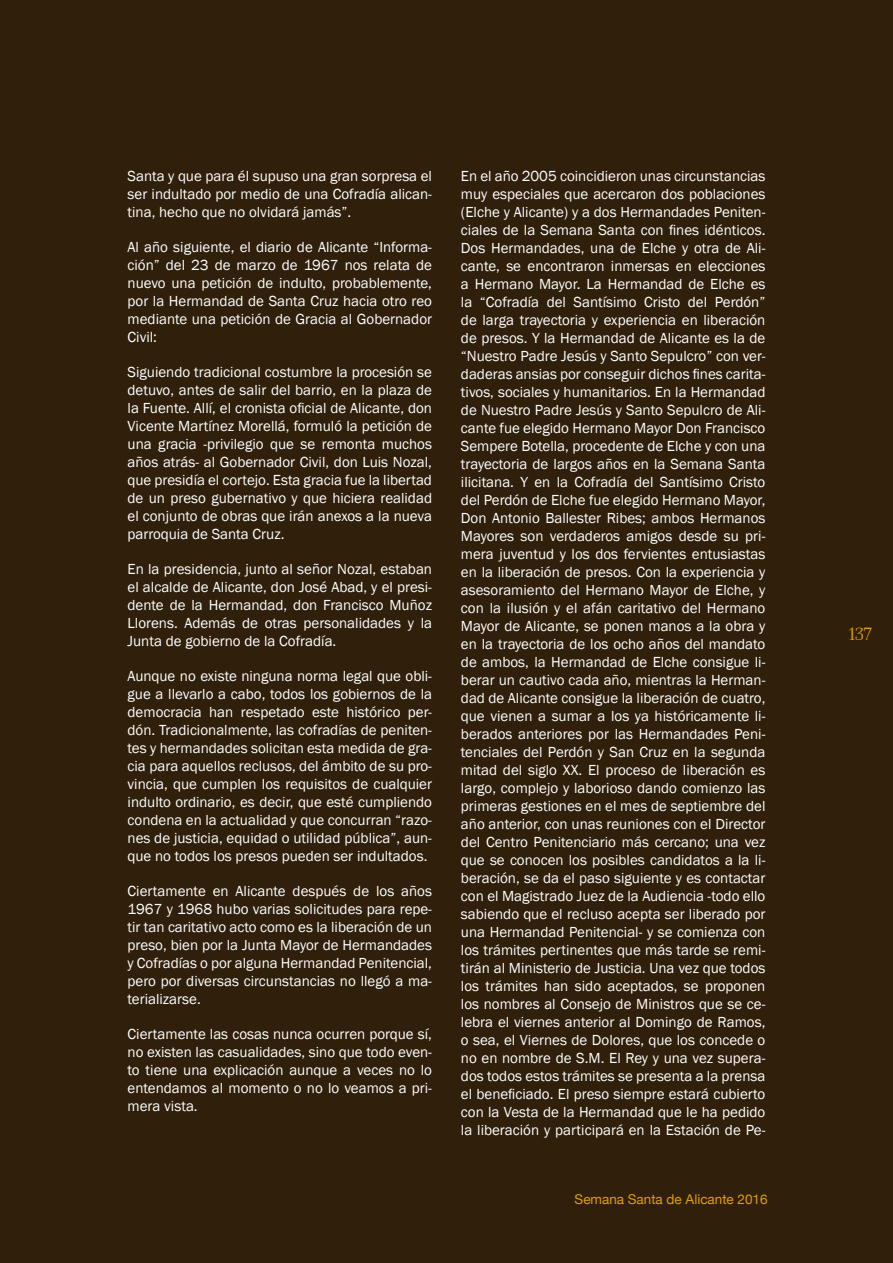
<style>
.page{position:relative;width:893px;height:1263px;background:#30200b}
.page>*{position:absolute;margin:0;border:0;box-sizing:border-box;transform-origin:0 0}
.t1{font:18px "Bodonitown";color:#df9e00}
.t2{font:15px/18px "Franklin Gothic";color:#fff;text-align:justify}
.t3{font:13.5px "Helvetica Neue";color:#df9e00}
</style>
<div class="page">
<p class="t2" style="left:128px;top:167px;width:306px">Santa y que para él supuso una gran sorpresa el ser indultado por medio de una Cofradía alican&shy;tina, hecho que no olvidará jamás”.</p>
<p class="t2" style="left:128px;top:238px;width:306px">Al año siguiente, el diario de Alicante “Informa&shy;ción” del 23 de marzo de 1967 nos relata de nuevo una petición de indulto, probablemente, por la Hermandad de Santa Cruz hacia otro reo mediante una petición de Gracia al Gobernador Civil:</p>
<p class="t2" style="left:128px;top:363px;width:306px">Siguiendo tradicional costumbre la procesión se detuvo, antes de salir del barrio, en la plaza de la Fuente. Allí, el cronista oficial de Alicante, don Vicente Martínez Morellá, formuló la petición de una gracia -privilegio que se remonta muchos años atrás- al Gobernador Civil, don Luis Nozal, que presidía el cortejo. Esta gracia fue la libertad de un preso gubernativo y que hiciera realidad el conjunto de obras que irán anexos a la nueva parroquia de Santa Cruz.</p>
<p class="t2" style="left:128px;top:560px;width:306px">En la presidencia, junto al señor Nozal, estaban el alcalde de Alicante, don José Abad, y el presi&shy;dente de la Hermandad, don Francisco Muñoz Llorens. Además de otras personalidades y la Junta de gobierno de la Cofradía.</p>
<p class="t2" style="left:128px;top:667px;width:306px">Aunque no existe ninguna norma legal que obli&shy;gue a llevarlo a cabo, todos los gobiernos de la democracia han respetado este histórico per&shy;dón. Tradicionalmente, las cofradías de peniten&shy;tes y hermandades solicitan esta medida de gra&shy;cia para aquellos reclusos, del ámbito de su pro&shy;vincia, que cumplen los requisitos de cualquier indulto ordinario, es decir, que esté cumpliendo condena en la actualidad y que concurran “razo&shy;nes de justicia, equidad o utilidad pública”, aun&shy;que no todos los presos pueden ser indultados.</p>
<p class="t2" style="left:128px;top:882px;width:306px">Ciertamente en Alicante después de los años 1967 y 1968 hubo varias solicitudes para repe&shy;tir tan caritativo acto como es la liberación de un preso, bien por la Junta Mayor de Hermandades y Cofradías o por alguna Hermandad Penitencial, pero por diversas circunstancias no llegó a ma&shy;terializarse.</p>
<p class="t2" style="left:128px;top:1025px;width:306px">Ciertamente las cosas nunca ocurren porque sí, no existen las casualidades, sino que todo even&shy;to tiene una explicación aunque a veces no lo entendamos al momento o no lo veamos a pri&shy;mera vista.</p>
<p class="t2" style="left:461px;top:167px;width:306px">En el año 2005 coincidieron unas circunstancias muy especiales que acercaron dos poblaciones (Elche y Alicante) y a dos Hermandades Peniten&shy;ciales de la Semana Santa con fines idénticos.<br>Dos Hermandades, una de Elche y otra de Ali&shy;cante, se encontraron inmersas en elecciones a Hermano Mayor. La Hermandad de Elche es la “Cofradía del Santísimo Cristo del Perdón” de larga trayectoria y experiencia en liberación de presos. Y la Hermandad de Alicante es la de “Nuestro Padre Jesús y Santo Sepulcro” con ver&shy;daderas ansias por conseguir dichos fines carita&shy;tivos, sociales y humanitarios. En la Hermandad de Nuestro Padre Jesús y Santo Sepulcro de Ali&shy;cante fue elegido Hermano Mayor Don Francisco Sempere Botella, procedente de Elche y con una trayectoria de largos años en la Semana Santa ilicitana. Y en la Cofradía del Santísimo Cristo del Perdón de Elche fue elegido Hermano Mayor, Don Antonio Ballester Ribes; ambos Hermanos Mayores son verdaderos amigos desde su pri&shy;mera juventud y los dos fervientes entusiastas en la liberación de presos. Con la experiencia y asesoramiento del Hermano Mayor de Elche, y con la ilusión y el afán caritativo del Hermano Mayor de Alicante, se ponen manos a la obra y en la trayectoria de los ocho años del mandato de ambos, la Hermandad de Elche consigue li&shy;berar un cautivo cada año, mientras la Herman&shy;dad de Alicante consigue la liberación de cuatro, que vienen a sumar a los ya históricamente li&shy;berados anteriores por las Hermandades Peni&shy;tenciales del Perdón y San Cruz en la segunda mitad del siglo XX. El proceso de liberación es largo, complejo y laborioso dando comienzo las primeras gestiones en el mes de septiembre del año anterior, con unas reuniones con el Director del Centro Penitenciario más cercano; una vez que se conocen los posibles candidatos a la li&shy;beración, se da el paso siguiente y es contactar con el Magistrado Juez de la Audiencia -todo ello sabiendo que el recluso acepta ser liberado por una Hermandad Penitencial- y se comienza con los trámites pertinentes que más tarde se remi&shy;tirán al Ministerio de Justicia. Una vez que todos los trámites han sido aceptados, se proponen los nombres al Consejo de Ministros que se ce&shy;lebra el viernes anterior al Domingo de Ramos, o sea, el Viernes de Dolores, que los concede o no en nombre de S.M. El Rey y una vez supera&shy;dos todos estos trámites se presenta a la prensa el beneficiado. El preso siempre estará cubierto con la Vesta de la Hermandad que le ha pedido la liberación y participará en la Estación de Pe-</p>
<p class="t3" style="left:575px;top:1190px;width:195px">Semana Santa de Alicante 2016</p>
<p class="t1" style="left:847px;top:623px;width:27px">137</p>
</div>
